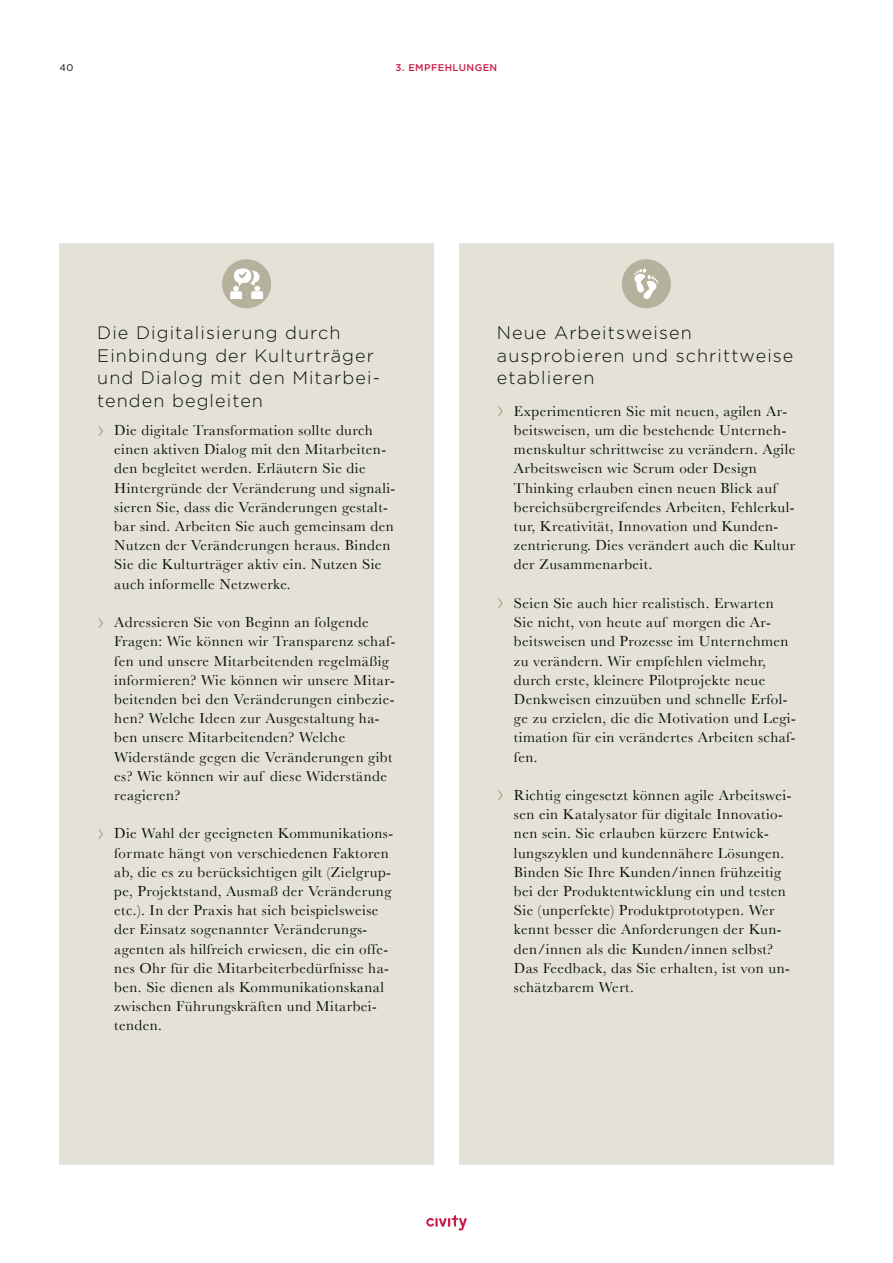
<style>
.page{position:relative;width:893px;height:1263px;background:#fff}
.page>*{position:absolute;margin:0;border:0;box-sizing:border-box;transform-origin:0 0}
.Subheadline{font:300 18px/22.5px "Gotham";letter-spacing:.06em;color:#0b0e10}
.t1{font:15px/19.2px "Baskerville";letter-spacing:.03em;color:#0b0e10}
.t2{font:500 9.75px "Gotham";color:#cc1c48}
.t3{font:9.75px "Gotham";color:#0b0e10}
.s1{font-family:"Gotham Rounded";font-size:22.5px;color:#b6b19d}
</style>
<div class="page">
<svg style="left:426px;top:1215px;width:41px;height:16px"></svg>
<div style="left:60px;top:243px;width:374px;height:922px;background:#e4e2d6"></div>
<div style="left:459px;top:243px;width:374px;height:922px;background:#e4e2d6"></div>
<div style="left:222px;top:259px;width:49px;height:49px;background:#b6b19d;border-radius:50%"></div>
<div style="left:622px;top:259px;width:49px;height:49px;background:#b6b19d;border-radius:50%"></div>
<svg style="left:230px;top:268px;width:33px;height:31px"></svg>
<svg style="left:634px;top:268px;width:24px;height:31px"></svg>
<p class="t3" style="left:60px;top:62px;width:15px">40</p>
<p class="t2" style="left:396px;top:62px;width:28px">3. EMPFEHLUNGEN</p>
<p class="Subheadline" style="left:97px;top:321px;width:284px">Die Digitalisierung durch<br>Einbindung der Kulturträger und Dialog mit den Mitarbei&shy;tenden begleiten</p>
<p class="t1" style="left:114px;top:420px;width:283px;text-indent:-17px"><span class="s1">›</span> Die digitale Transformation sollte durch einen aktiven Dialog mit den Mitarbeiten&shy;den begleitet werden. Erläutern Sie die Hintergründe der Veränderung und signali&shy;sieren Sie, dass die Veränderungen gestalt&shy;bar sind. Arbeiten Sie auch gemeinsam den Nutzen der Veränderungen heraus. Binden Sie die Kulturträger aktiv ein. Nutzen Sie auch informelle Netzwerke.</p>
<p class="t1" style="left:114px;top:612px;width:283px;text-indent:-17px"><span class="s1">›</span> Adressieren Sie von Beginn an folgende Fragen: Wie können wir Transparenz schaf&shy;fen und unsere Mitarbeitenden regelmäßig informieren? Wie können wir unsere Mitar&shy;beitenden bei den Veränderungen einbezie&shy;hen? Welche Ideen zur Ausgestaltung ha&shy;ben unsere Mitarbeitenden? Welche Widerstände gegen die Veränderungen gibt es? Wie können wir auf diese Widerstände reagieren?</p>
<p class="t1" style="left:114px;top:823px;width:280px;text-indent:-17px"><span class="s1">›</span> Die Wahl der geeigneten Kommunikations&shy;formate hängt von verschiedenen Faktoren ab, die es zu berücksichtigen gilt (Zielgrup&shy;pe, Projektstand, Ausmaß der Veränderung etc.). In der Praxis hat sich beispielsweise der Einsatz sogenannter Veränderungs&shy;agenten als hilfreich erwiesen, die ein offe&shy;nes Ohr für die Mitarbeiterbedürfnisse ha&shy;ben. Sie dienen als Kommunikationskanal zwischen Führungskräften und Mitarbei&shy;tenden.</p>
<p class="Subheadline" style="left:497px;top:321px;width:298px">Neue Arbeitsweisen ausprobieren und schrittweise etablieren</p>
<p class="t1" style="left:514px;top:401px;width:283px;text-indent:-17px"><span class="s1">›</span> Experimentieren Sie mit neuen, agilen Ar&shy;beitsweisen, um die bestehende Unterneh&shy;menskultur schrittweise zu verändern. Agile Arbeitsweisen wie Scrum oder Design Thinking erlauben einen neuen Blick auf bereichsübergreifendes Arbeiten, Fehlerkul&shy;tur, Kreativität, Innovation und Kunden&shy;zentrierung. Dies verändert auch die Kultur der Zusammenarbeit.</p>
<p class="t1" style="left:514px;top:593px;width:283px;text-indent:-17px"><span class="s1">›</span> Seien Sie auch hier realistisch. Erwarten Sie nicht, von heute auf morgen die Ar&shy;beitsweisen und Prozesse im Unternehmen zu verändern. Wir empfehlen vielmehr, durch erste, kleinere Pilotprojekte neue Denkweisen einzuüben und schnelle Erfol&shy;ge zu erzielen, die die Motivation und Legi&shy;timation für ein verändertes Arbeiten schaf&shy;fen.</p>
<p class="t1" style="left:514px;top:785px;width:279px;text-indent:-17px"><span class="s1">›</span> Richtig eingesetzt können agile Arbeitswei&shy;sen ein Katalysator für digitale Innovatio&shy;nen sein. Sie erlauben kürzere Entwick&shy;lungszyklen und kundennähere Lösungen.<br>Binden Sie Ihre Kunden/innen frühzeitig bei der Produktentwicklung ein und testen Sie (unperfekte) Produktprototypen. Wer kennt besser die Anforderungen der Kun&shy;den/innen als die Kunden/innen selbst?<br>Das Feedback, das Sie erhalten, ist von un&shy;schätzbarem Wert.</p>
</div>
